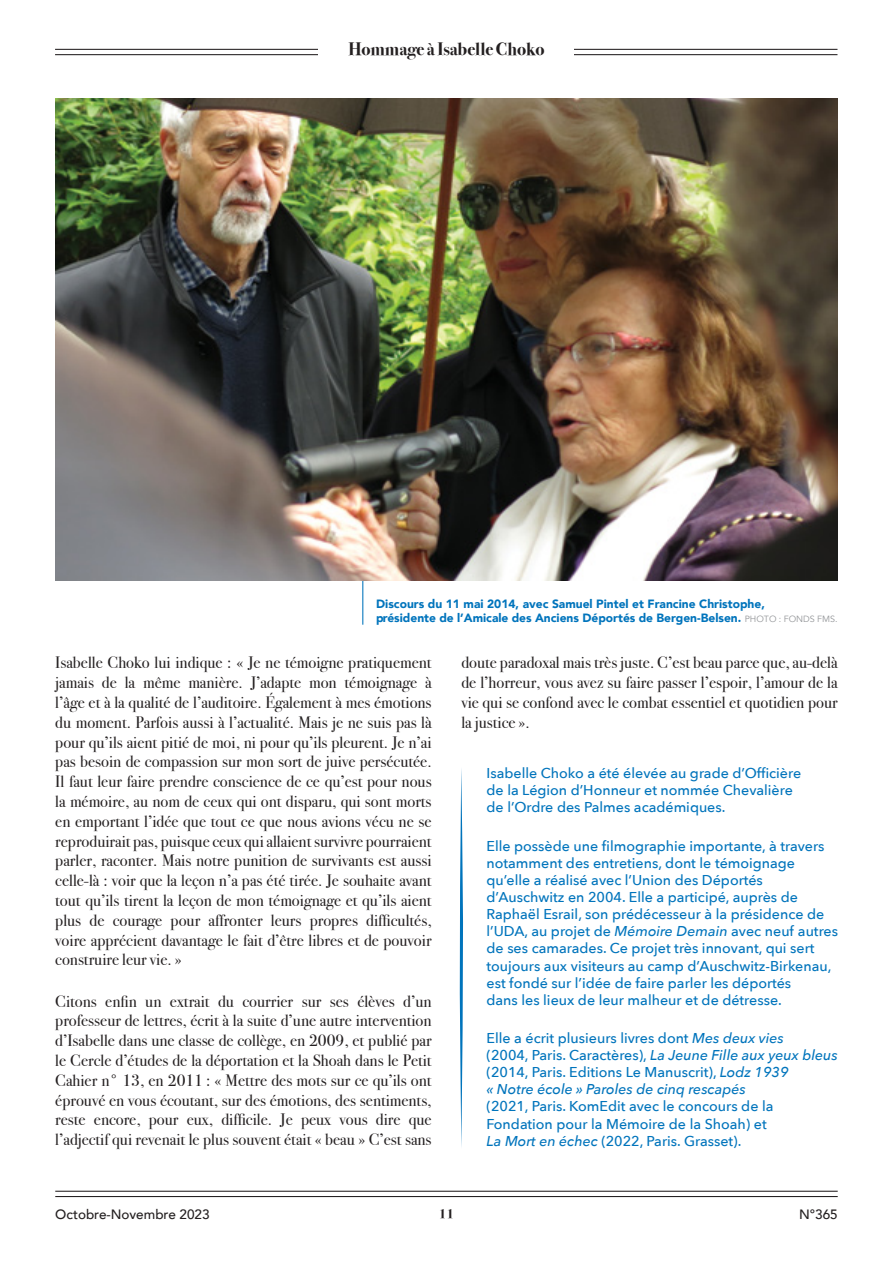
<style>
.page{position:relative;width:893px;height:1263px;background:#fff}
.page>*{position:absolute;margin:0;border:0;box-sizing:border-box;transform-origin:0 0}
.t1{font:700 18px "Bodoni Svty Two OSITCTT";color:#231f20}
.t2{font:16.5px/19.8px "Bodoni Svty Two ITCTT";color:#231f20;text-align:justify}
.t3{font:500 14.25px/17.1px "Avenir Next";color:#0074bc}
.t4{font:500 13.5px "Avenir";color:#231f20}
.t5{font:700 13.5px "Bodoni Svty Two ITCTT";color:#231f20}
.t6{font:900 12px/14.4px "Avenir";color:#0074bc}
.s1{font-weight:400;font-size:9px;color:#939598}
.s2{font-style:italic}
</style>
<div class="page">
<hr style="left:55px;top:1191px;width:783px;height:1px;background:#231f20">
<hr style="left:55px;top:1196px;width:783px;height:1px;background:#231f20">
<hr style="left:55px;top:49px;width:782px;height:1px;background:#231f20">
<hr style="left:55px;top:54px;width:782px;height:1px;background:#231f20">
<hr style="left:362px;top:581px;width:1px;height:44px;background:#0074bc">
<img style="left:55px;top:99px;width:783px;height:482px">
<svg style="left:459px;top:769px;width:4px;height:378px"></svg>
<div style="left:319px;top:39px;width:255px;height:21px;background:#fff"></div>
<p class="t1" style="left:348px;top:39px;width:198px">Hommage à Isabelle Choko</p>
<p class="t6" style="left:376px;top:596px;width:463px">Discours du 11 mai 2014, avec Samuel Pintel et Francine Christophe,<br>présidente de l’Amicale des Anciens Déportés de Bergen-Belsen. <span class="s1">PHOTO : FONDS FMS.</span></p>
<p class="t2" style="left:55px;top:651px;width:378px">Isabelle Choko lui indique : « Je ne témoigne pratiquement jamais de la même manière. J’adapte mon témoignage à l’âge et à la qualité de l’auditoire. Également à mes émotions du moment. Parfois aussi à l’actualité. Mais je ne suis pas là pour qu’ils aient pitié de moi, ni pour qu’ils pleurent. Je n’ai pas besoin de compassion sur mon sort de juive persécutée.<br>Il faut leur faire prendre conscience de ce qu’est pour nous la mémoire, au nom de ceux qui ont disparu, qui sont morts en emportant l’idée que tout ce que nous avions vécu ne se reproduirait pas, puisque ceux qui allaient survivre pourraient parler, raconter. Mais notre punition de survivants est aussi celle-là : voir que la leçon n’a pas été tirée. Je souhaite avant tout qu’ils tirent la leçon de mon témoignage et qu’ils aient plus de courage pour affronter leurs propres difficultés, voire apprécient davantage le fait d’être libres et de pouvoir construire leur vie. »</p>
<p class="t2" style="left:55px;top:989px;width:378px">Citons enfin un extrait du courrier sur ses élèves d’un professeur de lettres, écrit à la suite d’une autre intervention d’Isabelle dans une classe de collège, en 2009, et publié par le Cercle d’études de la déportation et la Shoah dans le Petit Cahier n° 13, en 2011 : « Mettre des mots sur ce qu’ils ont éprouvé en vous écoutant, sur des émotions, des sentiments, reste encore, pour eux, difficile. Je peux vous dire que l’adjectif qui revenait le plus souvent était « beau » C’est sans</p>
<p class="t2" style="left:461px;top:651px;width:378px">doute paradoxal mais très juste. C’est beau parce que, au-delà de l’horreur, vous avez su faire passer l’espoir, l’amour de la vie qui se confond avec le combat essentiel et quotidien pour la justice ».</p>
<p class="t3" style="left:487px;top:764px;width:316px">Isabelle Choko a été élevée au grade d’Officière de la Légion d’Honneur et nommée Chevalière de l’Ordre des Palmes académiques.</p>
<p class="t3" style="left:487px;top:837px;width:353px">Elle possède une filmographie importante, à travers notamment des entretiens, dont le témoignage qu’elle a réalisé avec l’Union des Déportés d’Auschwitz en 2004. Elle a participé, auprès de Raphaël Esrail, son prédécesseur à la présidence de l’UDA, au projet de <span class="s2">Mémoire Demain</span> avec neuf autres de ses camarades. Ce projet très innovant, qui sert toujours aux visiteurs au camp d’Auschwitz‑Birkenau, est fondé sur l’idée de faire parler les déportés<br>dans les lieux de leur malheur et de détresse.</p>
<p class="t3" style="left:487px;top:1029px;width:353px">Elle a écrit plusieurs livres dont <span class="s2">Mes deux vies<br></span>(2004, Paris. Caractères), <span class="s2">La Jeune Fille aux yeux bleus </span>(2014, Paris. Editions Le Manuscrit), <span class="s2">Lodz 1939<br>« Notre école » Paroles de cinq rescapés</span></p>
<p class="t3" style="left:487px;top:1097px;width:288px">(2021, Paris. KomEdit avec le concours de la<br>Fondation pour la Mémoire de la Shoah) et<br><span class="s2">La Mort en échec</span> (2022, Paris. Grasset).</p>
<p class="t4" style="left:55px;top:1202px;width:156px">Octobre-Novembre 2023</p>
<p class="t5" style="left:439px;top:1202px;width:17px">11</p>
<p class="t4" style="left:799px;top:1202px;width:40px">N°365</p>
</div>
